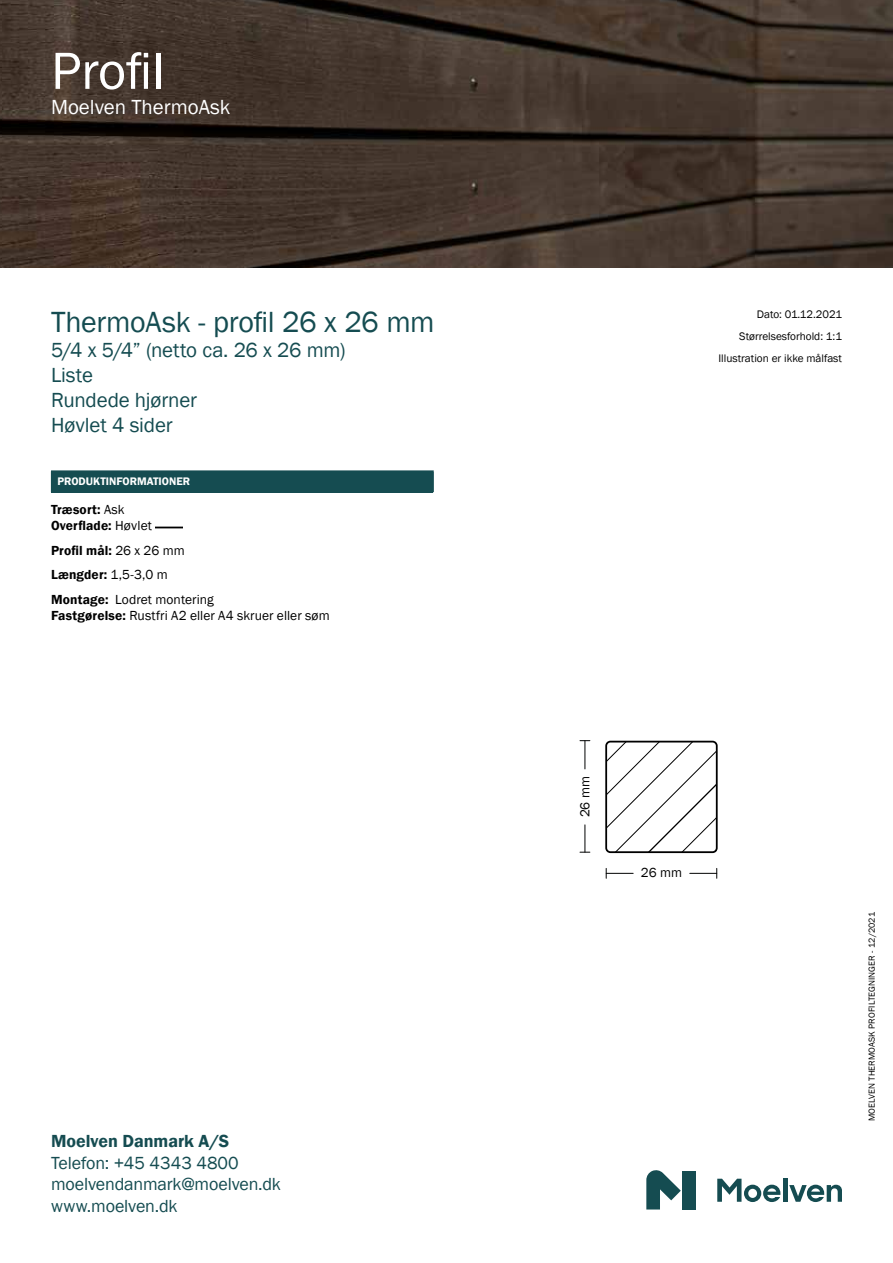
<style>
.page{position:relative;width:893px;height:1263px;background:#fff}
.page>*{position:absolute;margin:0;border:0;box-sizing:border-box;transform-origin:0 0}
.t1{font:54px "Franklin Gothic";color:#fff}
.t2{font:30px "Franklin Gothic";letter-spacing:-.01em;color:#154c51}
.t3{font:21px/25.2px "Franklin Gothic";letter-spacing:-.01em;color:#154c51}
.t4{font:21px "Franklin Gothic";color:#fff}
.t5{font:18px/21.6px "Franklin Gothic";letter-spacing:-.01em;color:#154c51}
.t6{font:600 18px "Franklin Gothic";color:#154c51}
.t7{font:13.5px/24.8px "Franklin Gothic";letter-spacing:.005em;color:#000}
.t8{font:600 13.5px/16.2px "Franklin Gothic";letter-spacing:.01em;color:#000}
.t9{font:11.25px/21.8px "Franklin Gothic";color:#000;text-align:right}
.t10{font:600 11.25px "Franklin Gothic";color:#fff}
.t11{font:9px "Franklin Gothic";letter-spacing:.01em;color:#000}
.s1{font-weight:400}
.s2{font-weight:600}
</style>
<div class="page">
<img style="left:0;top:0;width:893px;height:267px">
<div style="left:51px;top:471px;width:382px;height:21px;background:#154c51"></div>
<hr style="left:51px;top:470px;width:383px;height:1px;background:#154c51">
<svg style="left:433px;top:471px;width:1px;height:21px"></svg>
<hr style="left:783px;top:1179px;width:4px;height:23px;background:#154c51">
<svg style="left:717px;top:1179px;width:63px;height:23px"></svg>
<svg style="left:789px;top:1185px;width:53px;height:17px"></svg>
<svg style="left:646px;top:1170px;width:35px;height:39px"></svg>
<div style="left:682px;top:1171px;width:14px;height:38px;background:#154c51"></div>
<svg style="left:155px;top:527px;width:27px;height:1px"></svg>
<svg style="left:608px;top:744px;width:107px;height:106px"></svg>
<div style="left:605px;top:741px;width:113px;height:112px;border:2px solid #000;border-radius:4px"></div>
<svg style="left:690px;top:868px;width:27px;height:10px"></svg>
<svg style="left:606px;top:868px;width:27px;height:10px"></svg>
<svg style="left:580px;top:825px;width:10px;height:28px"></svg>
<svg style="left:580px;top:740px;width:10px;height:29px"></svg>
<h1 class="t1" style="left:51px;top:37px;width:115px">Profil</h1>
<h3 class="t4" style="left:51px;top:94px;width:181px">Moelven ThermoAsk</h3>
<h2 class="t2" style="left:51px;top:303px;width:385px">ThermoAsk - profil 26 x 26 mm</h2>
<h3 class="t3" style="left:51px;top:338px;width:296px">5/4 x 5/4” (netto ca. 26 x 26 mm)<br>Liste<br>Rundede hjørner<br>Høvlet 4 sider</h3>
<p class="t10" style="left:57px;top:474px;width:134px">PRODUKTINFORMATIONER</p>
<p class="t8" style="left:51px;top:501px;width:102px">Træsort: <span class="s1">Ask<br></span>Overflade: <span class="s1">Høvlet</span></p>
<p class="t7" style="left:51px;top:538px;width:164px"><span class="s2">Profil mål:</span> 26 x 26 mm<br><span class="s2">Længder:</span> 1,5-3,0 m<br><span class="s2">Montage:</span> Lodret montering</p>
<p class="t7" style="left:51px;top:604px;width:280px"><span class="s2">Fastgørelse:</span> Rustfri A2 eller A4 skruer eller søm</p>
<h3 class="t6" style="left:51px;top:1130px;width:180px">Moelven Danmark A/S</h3>
<h3 class="t5" style="left:51px;top:1152px;width:231px">Telefon: +45 4343 4800 moelvendanmark@moelven.dk www.moelven.dk</h3>
<p class="t9" style="left:718px;top:304px;width:125px">Dato: 01.12.2021<br>Størrelsesforhold: 1:1<br>Illustration er ikke målfast</p>
<p class="t7" style="left:573px;top:817px;width:43px;rotate:-90deg">26 mm</p>
<p class="t7" style="left:641px;top:861px;width:43px">26 mm</p>
<p class="t11" style="left:866px;top:1121px;width:211px;rotate:-90deg">MOELVEN THERMOASK PROFILTEGNINGER - 12/2021</p>
</div>
